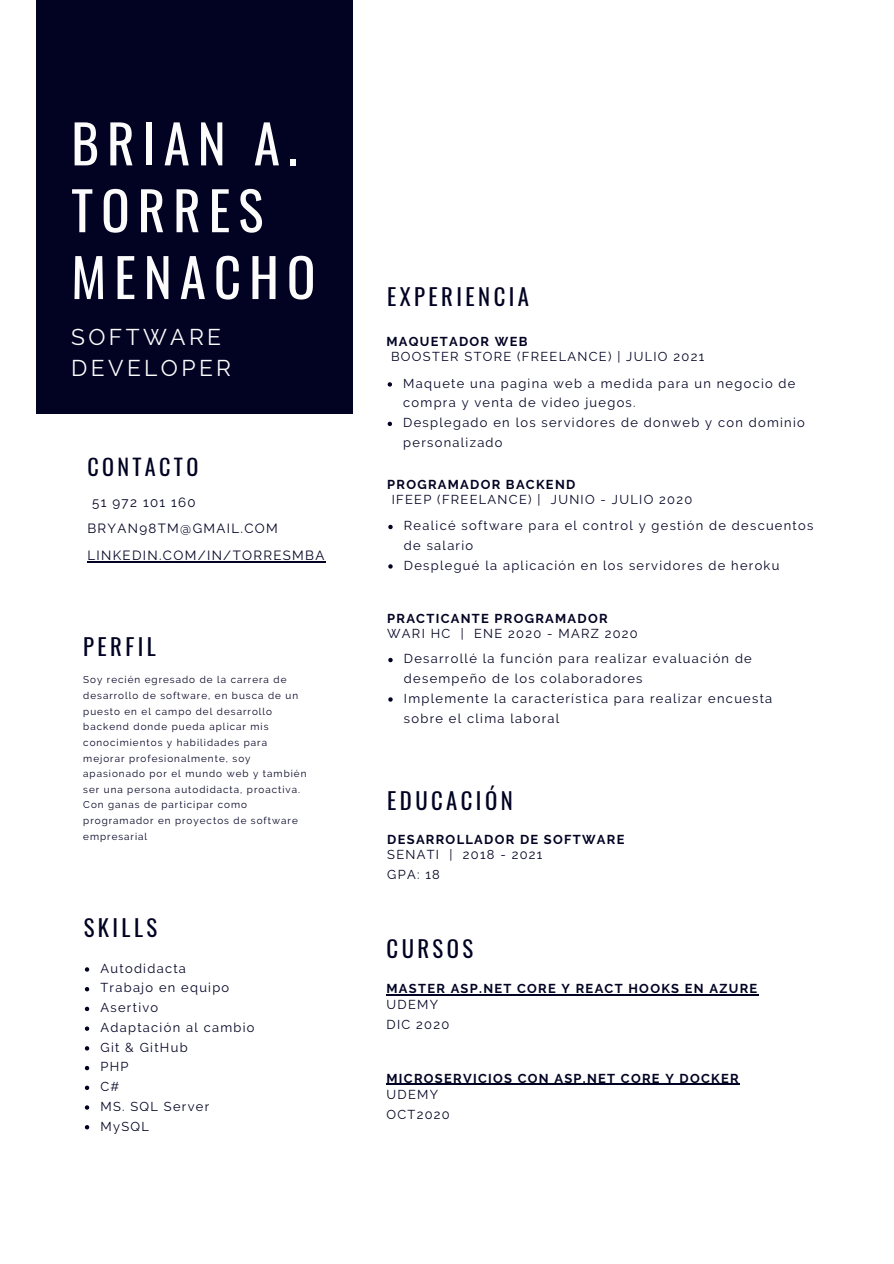
<style>
.page{position:relative;width:894px;height:1264px;background:#fff}
.page>*{position:absolute;margin:0;border:0;box-sizing:border-box;transform-origin:0 0}
.t1{font:53.1px/66.8px "Oswald";letter-spacing:.15em;color:#fcfcfc}
.t2{font:22.65px "Oswald";letter-spacing:.15em;color:#020323}
.t3{font:22.65px/31.8px "Raleway";letter-spacing:.15em;color:#fcfcfc}
.t4{font:22.2px "Oswald";letter-spacing:.15em;color:#020323}
.t5{font:13.35px "Raleway";letter-spacing:.1em;color:#020323}
.t6{font:12.9px/19.6px "Raleway";letter-spacing:.1em;color:#020323}
.t7{font:700 12.9px "Raleway";letter-spacing:.1em;color:#020323}
.t8{font:9.9px/15.6px "Raleway";letter-spacing:.1em;color:#020323}
</style>
<div class="page">
<div style="left:37px;top:0;width:315px;height:413px;background:#020323"></div>
<hr style="left:87px;top:561px;width:238px;height:1px;background:#020323">
<svg style="left:85px;top:967px;width:4px;height:4px"></svg>
<svg style="left:85px;top:987px;width:4px;height:4px"></svg>
<svg style="left:85px;top:1006px;width:4px;height:5px"></svg>
<svg style="left:85px;top:1026px;width:4px;height:4px"></svg>
<svg style="left:85px;top:1046px;width:4px;height:4px"></svg>
<svg style="left:85px;top:1065px;width:4px;height:5px"></svg>
<svg style="left:85px;top:1085px;width:4px;height:4px"></svg>
<svg style="left:85px;top:1105px;width:4px;height:4px"></svg>
<svg style="left:85px;top:1125px;width:4px;height:4px"></svg>
<svg style="left:388px;top:525px;width:4px;height:4px"></svg>
<svg style="left:388px;top:564px;width:4px;height:4px"></svg>
<hr style="left:386px;top:994px;width:372px;height:1px;background:#020323">
<hr style="left:386px;top:1083px;width:353px;height:1px;background:#020323">
<svg style="left:387px;top:382px;width:5px;height:4px"></svg>
<svg style="left:387px;top:421px;width:5px;height:5px"></svg>
<svg style="left:388px;top:658px;width:4px;height:4px"></svg>
<svg style="left:388px;top:697px;width:4px;height:4px"></svg>
<p class="t1" style="left:71px;top:108px;width:245px">BRIAN A.<br>TORRES<br>MENACHO</p>
<p class="t3" style="left:71px;top:321px;width:161px">SOFTWARE<br>DEVELOPER</p>
<p class="t7" style="left:386px;top:334px;width:142px">MAQUETADOR WEB</p>
<p class="t2" style="left:387px;top:279px;width:143px">EXPERIENCIA</p>
<p class="t6" style="left:391px;top:347px;width:314px">BOOSTER STORE (FREELANCE) | JULIO 2021</p>
<p class="t6" style="left:403px;top:373px;width:393px">Maquete una pagina web a medida para un negocio de compra y venta de video juegos.</p>
<p class="t6" style="left:403px;top:413px;width:403px">Desplegado en los servidores de donweb y con dominio personalizado</p>
<p class="t4" style="left:87px;top:450px;width:112px">CONTACTO</p>
<p class="t5" style="left:92px;top:494px;width:105px">51 972 101 160</p>
<p class="t5" style="left:87px;top:521px;width:192px">BRYAN98TM@GMAIL.COM</p>
<p class="t5" style="left:87px;top:547px;width:238px">LINKEDIN.COM/IN/TORRESMBA</p>
<p class="t2" style="left:83px;top:629px;width:74px">PERFIL</p>
<p class="t8" style="left:83px;top:672px;width:225px">Soy recién egresado de la carrera de desarrollo de software, en busca de un puesto en el campo del desarrollo backend donde pueda aplicar mis conocimientos y habilidades para mejorar profesionalmente, soy apasionado por el mundo web y también ser una persona autodidacta, proactiva.<br>Con ganas de participar como programador en proyectos de software empresarial</p>
<p class="t2" style="left:84px;top:910px;width:75px">SKILLS</p>
<p class="t6" style="left:100px;top:958px;width:87px">Autodidacta</p>
<p class="t6" style="left:100px;top:978px;width:130px">Trabajo en equipo</p>
<p class="t6" style="left:100px;top:997px;width:59px">Asertivo</p>
<p class="t6" style="left:100px;top:1017px;width:155px">Adaptación al cambio</p>
<p class="t6" style="left:100px;top:1037px;width:89px">Git &amp; GitHub</p>
<p class="t6" style="left:100px;top:1056px;width:30px">PHP</p>
<p class="t6" style="left:100px;top:1076px;width:20px">C#</p>
<p class="t6" style="left:100px;top:1096px;width:110px">MS. SQL Server</p>
<p class="t6" style="left:100px;top:1116px;width:50px">MySQL</p>
<p class="t7" style="left:387px;top:476px;width:189px">PROGRAMADOR BACKEND</p>
<p class="t6" style="left:391px;top:489px;width:302px">IFEEP (FREELANCE) | JUNIO - JULIO 2020</p>
<p class="t6" style="left:404px;top:516px;width:411px">Realicé software para el control y gestión de descuentos de salario</p>
<p class="t6" style="left:404px;top:555px;width:377px">Desplegué la aplicación en los servidores de heroku</p>
<p class="t7" style="left:387px;top:610px;width:222px">PRACTICANTE PROGRAMADOR</p>
<p class="t6" style="left:387px;top:623px;width:252px">WARI HC | ENE 2020 - MARZ 2020</p>
<p class="t6" style="left:404px;top:649px;width:349px">Desarrollé la función para realizar evaluación de desempeño de los colaboradores</p>
<p class="t6" style="left:404px;top:688px;width:370px">Implemente la característica para realizar encuesta sobre el clima laboral</p>
<p class="t2" style="left:387px;top:783px;width:127px">EDUCACIÓN</p>
<p class="t7" style="left:387px;top:831px;width:239px">DESARROLLADOR DE SOFTWARE</p>
<p class="t6" style="left:387px;top:844px;width:156px">SENATI | 2018 - 2021</p>
<p class="t6" style="left:387px;top:864px;width:54px">GPA: 18</p>
<p class="t2" style="left:386px;top:931px;width:88px">CURSOS</p>
<p class="t7" style="left:386px;top:980px;width:372px">MASTER ASP.NET CORE Y REACT HOOKS EN AZURE</p>
<p class="t6" style="left:386px;top:994px;width:53px">UDEMY</p>
<p class="t6" style="left:386px;top:1014px;width:64px">DIC 2020</p>
<p class="t7" style="left:386px;top:1070px;width:353px">MICROSERVICIOS CON ASP.NET CORE Y DOCKER</p>
<p class="t6" style="left:386px;top:1084px;width:53px">UDEMY</p>
<p class="t6" style="left:386px;top:1104px;width:65px">OCT2020</p>
</div>
